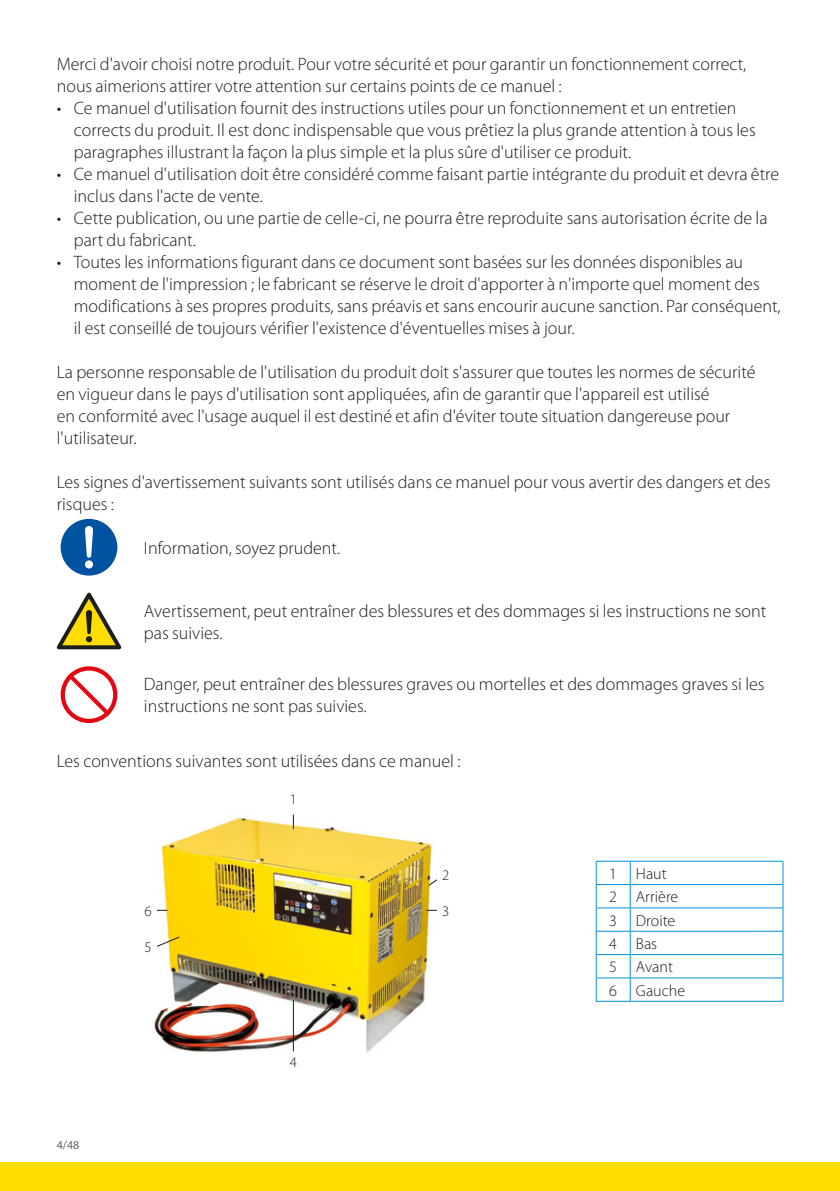
<style>
.page{position:relative;width:840px;height:1191px;background:#fff}
.page>*{position:absolute;margin:0;border:0;box-sizing:border-box;transform-origin:0 0}
.body{font:300 18px/22px "Myriad Pro";color:#1d1d1b}
.table_body{font:300 16px "Myriad Pro";color:#1d1d1b}
.t1{font:300 14.6px "Myriad Pro";color:#1d1d1b}
.t2{font:12px "Myriad Pro";color:#646363}
</style>
<div class="page">
<div style="left:0;top:1162px;width:839px;height:29px;background:#fd0"></div>
<div style="left:61px;top:519px;width:56px;height:56px;background:#0053a1;border-radius:50%"></div>
<div style="left:85px;top:560px;width:8px;height:8px;background:#fff;border-radius:50%"></div>
<svg style="left:85px;top:526px;width:8px;height:32px"></svg>
<svg style="left:57px;top:592px;width:64px;height:57px"></svg>
<svg style="left:61px;top:666px;width:56px;height:57px"></svg>
<img style="left:154px;top:814px;width:281px;height:239px">
<svg style="left:293px;top:814px;width:1px;height:15px"></svg>
<hr style="left:293px;top:1000px;width:1px;height:51px;background:#1d1d1b">
<svg style="left:156px;top:936px;width:24px;height:11px"></svg>
<svg style="left:428px;top:879px;width:9px;height:7px"></svg>
<hr style="left:595px;top:861px;width:35px;height:1px;background:#0090d7">
<hr style="left:595px;top:931px;width:35px;height:1px;background:#0090d7">
<hr style="left:630px;top:931px;width:152px;height:1px;background:#0090d7">
<hr style="left:595px;top:954px;width:35px;height:1px;background:#0090d7">
<hr style="left:630px;top:954px;width:152px;height:1px;background:#0090d7">
<hr style="left:595px;top:977px;width:35px;height:1px;background:#0090d7">
<svg style="left:595px;top:861px;width:1px;height:140px"></svg>
<hr style="left:630px;top:977px;width:152px;height:1px;background:#0090d7">
<svg style="left:782px;top:861px;width:1px;height:140px"></svg>
<hr style="left:595px;top:1001px;width:35px;height:1px;background:#0090d7">
<hr style="left:630px;top:1001px;width:152px;height:1px;background:#0090d7">
<hr style="left:630px;top:861px;width:152px;height:1px;background:#0090d7">
<hr style="left:595px;top:884px;width:35px;height:1px;background:#0090d7">
<hr style="left:630px;top:884px;width:152px;height:1px;background:#0090d7">
<hr style="left:595px;top:907px;width:35px;height:1px;background:#0090d7">
<hr style="left:630px;top:907px;width:152px;height:1px;background:#0090d7">
<svg style="left:629px;top:861px;width:1px;height:140px"></svg>
<p class="body" style="left:57px;top:53px;width:690px">Merci d'avoir choisi notre produit. Pour votre sécurité et pour garantir un fonctionnement correct, nous aimerions attirer votre attention sur certains points de ce manuel :</p>
<p class="body" style="left:74px;top:97px;width:683px;text-indent:-17px">• Ce manuel d'utilisation fournit des instructions utiles pour un fonctionnement et un entretien corrects du produit. Il est donc indispensable que vous prêtiez la plus grande attention à tous les paragraphes illustrant la façon la plus simple et la plus sûre d'utiliser ce produit.</p>
<p class="body" style="left:74px;top:163px;width:706px;text-indent:-17px">• Ce manuel d'utilisation doit être considéré comme faisant partie intégrante du produit et devra être inclus dans l'acte de vente.</p>
<p class="body" style="left:74px;top:207px;width:695px;text-indent:-17px">• Cette publication, ou une partie de celle-ci, ne pourra être reproduite sans autorisation écrite de la part du fabricant.</p>
<p class="body" style="left:74px;top:251px;width:708px;text-indent:-17px">• Toutes les informations figurant dans ce document sont basées sur les données disponibles au moment de l'impression ; le fabricant se réserve le droit d'apporter à n'importe quel moment des modifications à ses propres produits, sans préavis et sans encourir aucune sanction. Par conséquent, il est conseillé de toujours vérifier l'existence d'éventuelles mises à jour.</p>
<p class="body" style="left:57px;top:361px;width:700px">La personne responsable de l'utilisation du produit doit s'assurer que toutes les normes de sécurité en vigueur dans le pays d'utilisation sont appliquées, afin de garantir que l'appareil est utilisé<br>en conformité avec l'usage auquel il est destiné et afin d'éviter toute situation dangereuse pour l'utilisateur.</p>
<p class="body" style="left:57px;top:471px;width:714px">Les signes d'avertissement suivants sont utilisés dans ce manuel pour vous avertir des dangers et des risques :</p>
<p class="body" style="left:144px;top:537px;width:198px">Information, soyez prudent.</p>
<p class="body" style="left:144px;top:600px;width:623px">Avertissement, peut entraîner des blessures et des dommages si les instructions ne sont pas suivies.</p>
<p class="body" style="left:144px;top:673px;width:622px">Danger, peut entraîner des blessures graves ou mortelles et des dommages graves si les instructions ne sont pas suivies.</p>
<p class="body" style="left:57px;top:750px;width:405px">Les conventions suivantes sont utilisées dans ce manuel :</p>
<p class="t1" style="left:289px;top:791px;width:9px">1</p>
<p class="t1" style="left:144px;top:902px;width:9px">6</p>
<p class="t1" style="left:144px;top:938px;width:9px">5</p>
<p class="t2" style="left:57px;top:1138px;width:24px">4/48</p>
<p class="t1" style="left:289px;top:1054px;width:9px">4</p>
<p class="t1" style="left:442px;top:867px;width:9px">2</p>
<p class="t1" style="left:442px;top:902px;width:9px">3</p>
<p class="table_body" style="left:609px;top:864px;width:9px">1</p>
<p class="table_body" style="left:635px;top:864px;width:32px">Haut</p>
<p class="table_body" style="left:609px;top:888px;width:9px">2</p>
<p class="table_body" style="left:635px;top:888px;width:44px">Arrière</p>
<p class="table_body" style="left:609px;top:911px;width:9px">3</p>
<p class="table_body" style="left:635px;top:911px;width:41px">Droite</p>
<p class="table_body" style="left:609px;top:934px;width:9px">4</p>
<p class="table_body" style="left:635px;top:934px;width:23px">Bas</p>
<p class="table_body" style="left:609px;top:958px;width:9px">5</p>
<p class="table_body" style="left:635px;top:958px;width:39px">Avant</p>
<p class="table_body" style="left:609px;top:981px;width:9px">6</p>
<p class="table_body" style="left:635px;top:981px;width:51px">Gauche</p>
</div>
